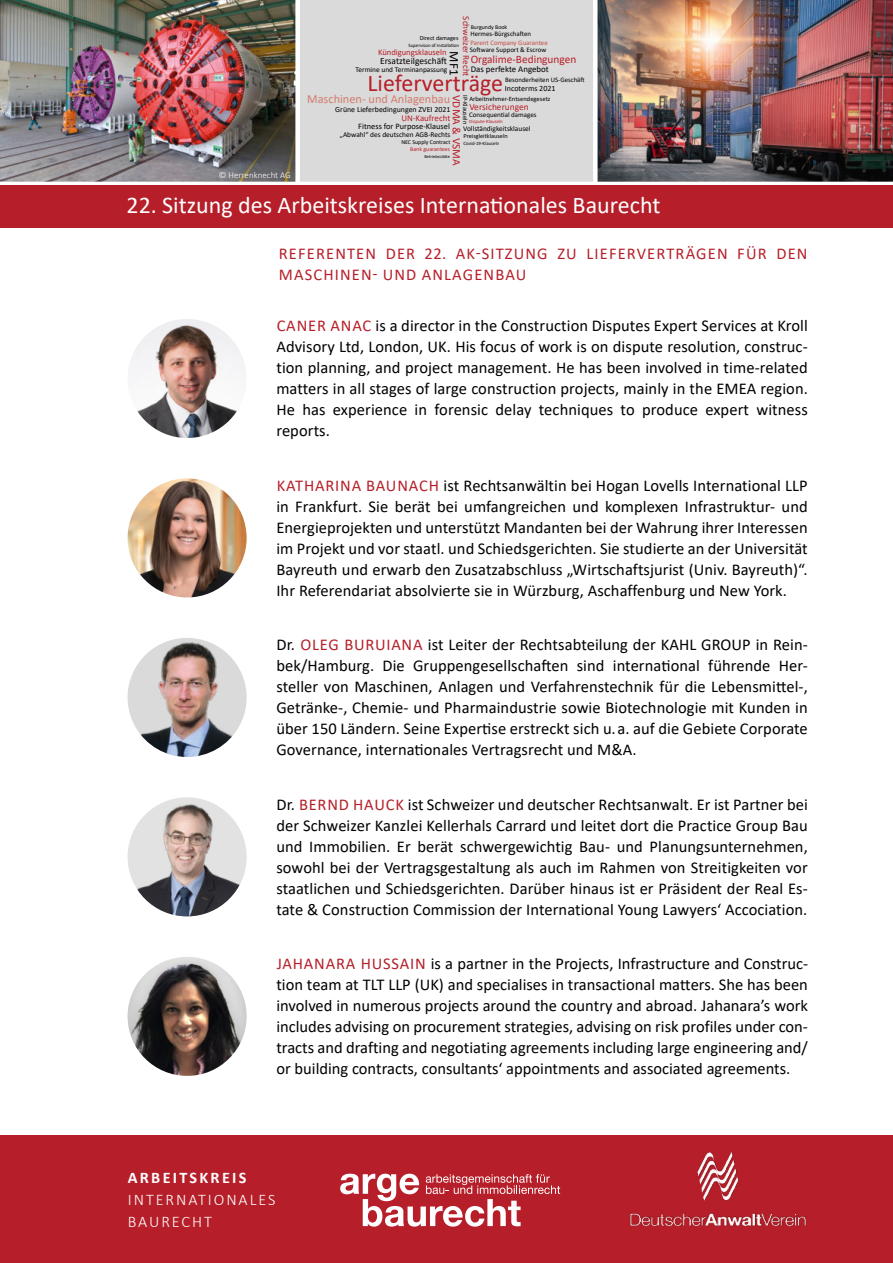
<style>
.page{position:relative;width:893px;height:1263px;background:#fff}
.page>*{position:absolute;margin:0;border:0;box-sizing:border-box;transform-origin:0 0}
.t1{font:24px "Calibri";color:#fff}
.t2{font:24px "Calibri";color:#b61f29}
.t3{font:16.5px/21px "Calibri";letter-spacing:.005em;color:#000;text-align:justify}
.t4{font:16.5px/21px "Calibri";letter-spacing:.07em;color:#b61f29}
.t5{font:300 16.2px/21.6px "Calibri";letter-spacing:.12em;color:#fff}
.t6{font:700 16.2px "Calibri";letter-spacing:.14em;color:#fff}
.t7{font:13.05px "Calibri";color:#000}
.t8{font:12.3px "Calibri";color:#d27c6d}
.t9{font:11.4px "Calibri";color:#b61f29}
.t10{font:9.45px "Calibri";color:#000}
.t11{font:9.45px "Calibri";color:#b61f29}
.t12{font:9.15px "Calibri";color:#b61f29}
.t13{font:300 9px "Calibri";color:#fff}
.t14{font:8.85px "Calibri";color:#000}
.t15{font:8.85px "Calibri";color:#b61f29}
.t16{font:8.55px "Calibri";color:#b61f29}
.t17{font:8.4px "Calibri";color:#000}
.t18{font:7.95px "Calibri";color:#000}
.t19{font:7.35px "Calibri";color:#000}
.t20{font:7.05px "Calibri";color:#000}
.t21{font:6.9px "Calibri";color:#000}
.t22{font:6.9px "Calibri";color:#c44e45}
.t23{font:6.6px "Calibri";color:#000}
.t24{font:6.3px "Calibri";color:#000}
.t25{font:6.15px "Calibri";color:#000}
.t26{font:5.85px "Calibri";color:#000}
.t27{font:5.85px "Calibri";color:#b61f29}
.t28{font:4.95px "Calibri";color:#000}
.t29{font:4.95px "Calibri";color:#b61f29}
.t30{font:4.5px "Calibri";color:#000}
.s1{color:#b61f29}
</style>
<div class="page">
<img style="left:0;top:0;width:295px;height:182px">
<img style="left:598px;top:0;width:295px;height:182px">
<div style="left:298px;top:0;width:297px;height:183px;background:#dadada"></div>
<div style="left:295px;top:0;width:5px;height:183px;background:#fff"></div>
<div style="left:593px;top:0;width:5px;height:183px;background:#fff"></div>
<div style="left:0;top:1135px;width:893px;height:128px;background:#b61f29"></div>
<hr style="left:0;top:182px;width:893px;height:4px;background:#fff">
<img style="left:128px;top:319px;width:119px;height:119px;border-radius:60px">
<img style="left:128px;top:478px;width:119px;height:119px;border-radius:60px">
<div style="left:128px;top:638px;width:119px;height:119px;background:#dadada;border-radius:50%"></div>
<img style="left:136px;top:639px;width:102px;height:118px">
<img style="left:128px;top:797px;width:119px;height:119px">
<img style="left:630px;top:1151px;width:177px;height:76px">
<svg style="left:340px;top:1174px;width:220px;height:52px"></svg>
<img style="left:128px;top:957px;width:119px;height:119px;border-radius:60px">
<div style="left:0;top:185px;width:893px;height:43px;background:#b61f29"></div>
<p class="t13" style="left:219px;top:169px;width:73px">© Herrenknecht AG</p>
<p class="t12" style="left:472px;top:16px;width:62px;rotate:90deg">Schweizer Recht</p>
<p class="t26" style="left:471px;top:23px;width:38px">Burgundy Book</p>
<p class="t21" style="left:470px;top:29px;width:62px">Hermes-Bürgschaten</p>
<p class="t25" style="left:420px;top:34px;width:40px">Direct damages</p>
<p class="t22" style="left:470px;top:38px;width:79px">Parent Company Guarantee</p>
<p class="t28" style="left:408px;top:42px;width:52px">Supervison of Installaion</p>
<p class="t21" style="left:470px;top:45px;width:78px">Sotware Support &amp; Escrow</p>
<p class="t16" style="left:378px;top:47px;width:70px">Kündigungsklauseln</p>
<p class="t7" style="left:463px;top:51px;width:25px;rotate:90deg">MF1</p>
<p class="t9" style="left:471px;top:51px;width:107px">Orgalime-Bedingungen</p>
<p class="t10" style="left:380px;top:55px;width:68px">Ersatzteilgeschät</p>
<p class="t14" style="left:471px;top:63px;width:80px">Das perfekte Angebot</p>
<p class="t19" style="left:355px;top:65px;width:93px">Termine und Terminanpassung</p>
<h1 class="t2" style="left:367px;top:67px;width:137px">Lieferverträge</h1>
<p class="t8" style="left:307px;top:90px;width:145px">Maschinen- und Anlagenbau</p>
<p class="t9" style="left:463px;top:95px;width:72px;rotate:90deg">VDMA &amp; VSMA</p>
<p class="t21" style="left:505px;top:74px;width:81px">Besonderheiten US-Geschät</p>
<p class="t18" style="left:505px;top:83px;width:52px">Incoterms 2021</p>
<p class="t23" style="left:470px;top:95px;width:31px;rotate:90deg">IP-Klauseln</p>
<p class="t23" style="left:469px;top:94px;width:83px">Arbeitnehmer-Entsendegesetz</p>
<p class="t18" style="left:335px;top:104px;width:117px">Grüne Lieferbedingungen ZVEI 2021</p>
<p class="t11" style="left:469px;top:100px;width:61px">Versicherungen</p>
<p class="t20" style="left:469px;top:110px;width:69px">Consequenial damages</p>
<p class="t15" style="left:401px;top:112px;width:50px">UN-Kaufrecht</p>
<p class="t29" style="left:469px;top:118px;width:35px">Dispute-Klauseln</p>
<p class="t17" style="left:358px;top:121px;width:93px">Fitness for Purpose-Klausel</p>
<p class="t19" style="left:463px;top:124px;width:69px">Vollständigkeitsklausel</p>
<p class="t19" style="left:340px;top:129px;width:112px">„Abwahl“ des deutschen AGB-Rechts</p>
<p class="t24" style="left:463px;top:132px;width:46px">Preisgleitklauseln</p>
<p class="t26" style="left:401px;top:138px;width:51px">NEC Supply Contract</p>
<p class="t28" style="left:463px;top:140px;width:37px">Covid-19-Klauseln</p>
<p class="t27" style="left:410px;top:145px;width:41px">Bank guarantees</p>
<p class="t30" style="left:424px;top:153px;width:27px">Betriebsstäte</p>
<h1 class="t1" style="left:126px;top:189px;width:535px">22. Sitzung des Arbeitskreises Internaionales Baurecht</h1>
<p class="t4" style="left:279px;top:243px;width:530px">REFERENTEN DER 22. AK-SITZUNG ZU LIEFERVERTRÄGEN FÜR DEN<br>MASCHINEN- UND ANLAGENBAU</p>
<p class="t3" style="left:276px;top:315px;width:533px"><span class="s1">CANER ANAC</span> is a director in the Construction Disputes Expert Services at Kroll Advisory Ltd, London, UK. His focus of work is on dispute resolution, construc&shy;tion planning, and project management. He has been involved in time-related matters in all stages of large construction projects, mainly in the EMEA region.<br>He has experience in forensic delay techniques to produce expert witness reports.</p>
<p class="t3" style="left:276px;top:474px;width:533px"><span class="s1">KATHARINA BAUNACH</span> ist Rechtsanwältin bei Hogan Lovells International LLP in Frankfurt. Sie berät bei umfangreichen und komplexen Infrastruktur- und Energieprojekten und unterstützt Mandanten bei der Wahrung ihrer Interessen im Projekt und vor staatl. und Schiedsgerichten. Sie studierte an der Universität Bayreuth und erwarb den Zusatzabschluss „Wirtschaftsjurist (Univ. Bayreuth)“.<br>Ihr Referendariat absolvierte sie in Würzburg, Aschaffenburg und New York.</p>
<p class="t3" style="left:276px;top:634px;width:533px">Dr. <span class="s1">OLEG BURUIANA</span> ist Leiter der Rechtsabteilung der KAHL GROUP in Rein&shy;bek/Hamburg. Die Gruppengesellschaten sind internaional führende Her&shy;steller von Maschinen, Anlagen und Verfahrenstechnik für die Lebensmitel-, Getränke-, Chemie- und Pharmaindustrie sowie Biotechnologie mit Kunden in über 150 Ländern. Seine Experise erstreckt sich u. a. auf die Gebiete Corporate Governance, internaionales Vertragsrecht und M&amp;A.</p>
<p class="t3" style="left:276px;top:793px;width:533px">Dr. <span class="s1">BERND HAUCK</span> ist Schweizer und deutscher Rechtsanwalt. Er ist Partner bei der Schweizer Kanzlei Kellerhals Carrard und leitet dort die Practice Group Bau und Immobilien. Er berät schwergewichtig Bau- und Planungsunternehmen, sowohl bei der Vertragsgestaltung als auch im Rahmen von Streitigkeiten vor staatlichen und Schiedsgerichten. Darüber hinaus ist er Präsident der Real Es&shy;tate &amp; Construction Commission der International Young Lawyers‘ Accociation.</p>
<p class="t3" style="left:276px;top:953px;width:533px"><span class="s1">JAHANARA HUSSAIN</span> is a partner in the Projects, Infrastructure and Construc&shy;tion team at TLT LLP (UK) and specialises in transactional matters. She has been involved in numerous projects around the country and abroad. Jahanara’s work includes advising on procurement strategies, advising on risk profiles under con&shy;tracts and drafting and negotiating agreements including large engineering and/ or building contracts, consultants‘ appointments and associated agreements.</p>
<p class="t6" style="left:128px;top:1166px;width:120px">ARBEITSKREIS</p>
<p class="t5" style="left:128px;top:1189px;width:149px">INTERNATIONALES<br>BAURECHT</p>
</div>
